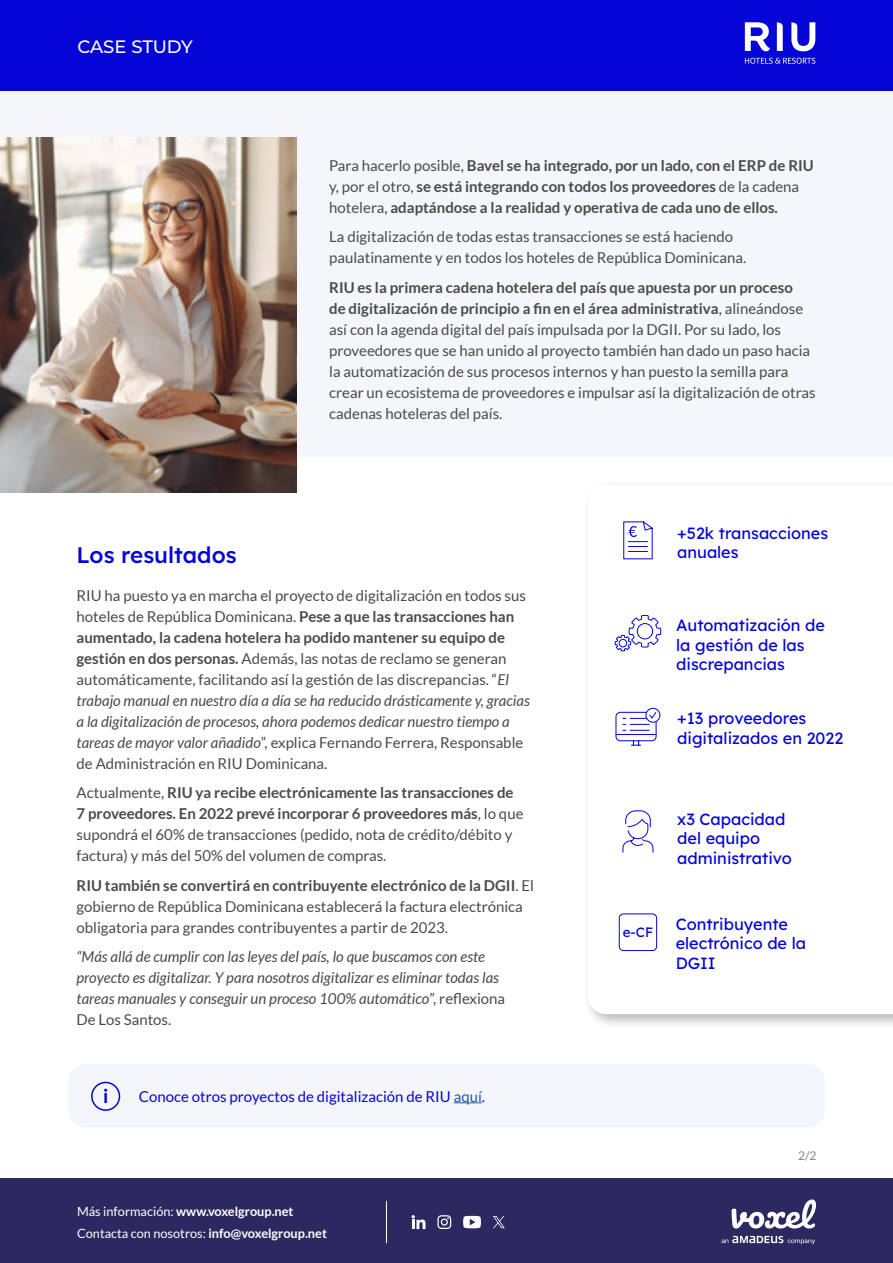
<style>
.page{position:relative;width:893px;height:1263px;background:#fff}
.page>*{position:absolute;margin:0;border:0;box-sizing:border-box;transform-origin:0 0}
.t1{font:22.5px "Lexend Deca";color:#0505d8}
.t2{font:700 19.5px "Lato";color:#0505d8}
.t3{font:500 18px "Montserrat";letter-spacing:-.01em;color:#fff}
.t4{font:16.35px/19.5px "Lexend Deca";color:#0505d8}
.t5{font:15px/21px "Lato";color:#4a4a49}
.t6{font:italic 15px/21px "Lato";color:#4a4a49}
.t7{font:700 15px/21px "Lato";color:#4a4a49}
.t8{font:15px "Lato";color:#0505d8}
.t9{font:13.5px "Lexend Deca";color:#0505d8}
.t10{font:700 12.75px/22.5px "Lato";color:#fff}
.t11{font:12px "Lato";color:#878787}
.s1{font-weight:400}
.s2{font-weight:700}
.s3{font-style:italic}
.s4{font-style:normal}
.s5{color:#275b9b}
</style>
<div class="page">
<div style="left:584px;top:480px;width:309px;height:548px;background:#000;opacity:.28"></div>
<svg style="left:588px;top:485px;width:305px;height:529px"></svg>
<div style="left:68px;top:1064px;width:757px;height:63px;background:#f4f6fc;border-radius:18px"></div>
<div style="left:0;top:84px;width:893px;height:372px;background:#f4f6fc"></div>
<div style="left:0;top:0;width:893px;height:90px;background:#0505d8"></div>
<svg style="left:745px;top:22px;width:70px;height:42px"></svg>
<svg style="left:454px;top:1102px;width:28px;height:1px"></svg>
<div style="left:91px;top:1082px;width:29px;height:29px;border:2px solid #0505d8;border-radius:50%"></div>
<div style="left:619px;top:913px;width:38px;height:38px;border:1px solid #0505d8;border-radius:4px"></div>
<svg style="left:622px;top:810px;width:32px;height:43px"></svg>
<img style="left:0;top:137px;width:297px;height:355px">
<div style="left:0;top:1179px;width:893px;height:84px;background:#2b2960"></div>
<hr style="left:386px;top:1201px;width:1px;height:42px;background:#fff">
<svg style="left:614px;top:615px;width:47px;height:38px"></svg>
<svg style="left:615px;top:707px;width:46px;height:39px"></svg>
<svg style="left:623px;top:521px;width:30px;height:39px"></svg>
<svg style="left:732px;top:1199px;width:84px;height:29px"></svg>
<svg style="left:721px;top:1236px;width:94px;height:8px"></svg>
<svg style="left:411px;top:1215px;width:14px;height:14px"></svg>
<svg style="left:437px;top:1215px;width:14px;height:14px"></svg>
<svg style="left:463px;top:1216px;width:18px;height:12px"></svg>
<svg style="left:493px;top:1216px;width:12px;height:12px"></svg>
<p class="t3" style="left:77px;top:34px;width:117px">CASE STUDY</p>
<p class="t7" style="left:329px;top:155px;width:486px"><span class="s1">Para hacerlo posible,</span> Bavel se ha integrado, por un lado, con el ERP de RIU <span class="s1">y, por el otro,</span> se está integrando con todos los proveedores <span class="s1">de la cadena hotelera,</span> adaptándose a la realidad y operativa de cada uno de ellos.</p>
<p class="t5" style="left:329px;top:226px;width:419px">La digitalización de todas estas transacciones se está haciendo paulatinamente y en todos los hoteles de República Dominicana.</p>
<p class="t5" style="left:329px;top:277px;width:488px"><span class="s2">RIU es la primera cadena hotelera del país que apuesta por un proceso<br>de digitalización de principio a fin en el área administrativa</span>, alineándose así con la agenda digital del país impulsada por la DGII. Por su lado, los proveedores que se han unido al proyecto también han dado un paso hacia la automatización de sus procesos internos y han puesto la semilla para crear un ecosistema de proveedores e impulsar así la digitalización de otras cadenas hoteleras del país.</p>
<h1 class="t1" style="left:77px;top:538px;width:162px">Los resultados</h1>
<p class="t5" style="left:77px;top:585px;width:455px">RIU ha puesto ya en marcha el proyecto de digitalización en todos sus hoteles de República Dominicana. <span class="s2">Pese a que las transacciones han aumentado, la cadena hotelera ha podido mantener su equipo de gestión en dos personas.</span> Además, las notas de reclamo se generan automáticamente, facilitando así la gestión de las discrepancias. “<span class="s3">El trabajo manual en nuestro día a día se ha reducido drásticamente y, gracias a la digitalización de procesos, ahora podemos dedicar nuestro tiempo a tareas de mayor valor añadido</span>”, explica Fernando Ferrera, Responsable de Administración en RIU Dominicana.</p>
<p class="t5" style="left:77px;top:782px;width:448px">Actualmente, <span class="s2">RIU ya recibe electrónicamente las transacciones de 7 proveedores. En 2022 prevé incorporar 6 proveedores más</span>, lo que supondrá el 60% de transacciones (pedido, nota de crédito/débito y factura) y más del 50% del volumen de compras.</p>
<p class="t5" style="left:77px;top:875px;width:459px"><span class="s2">RIU también se convertirá en contribuyente electrónico de la DGII</span>. El gobierno de República Dominicana establecerá la factura electrónica obligatoria para grandes contribuyentes a partir de 2023.</p>
<p class="t6" style="left:77px;top:947px;width:430px">“Más allá de cumplir con las leyes del país, lo que buscamos con este proyecto es digitalizar. Y para nosotros digitalizar es eliminar todas las tareas manuales y conseguir un proceso 100% automático<span class="s4">”, reflexiona De Los Santos.</span></p>
<h2 class="t2" style="left:103px;top:1085px;width:7px">i</h2>
<p class="t8" style="left:139px;top:1088px;width:348px">Conoce otros proyectos de digitalización de RIU <span class="s5">aquí</span>.</p>
<p class="t10" style="left:77px;top:1199px;width:251px"><span class="s1">Más información:</span> www.voxelgroup.net<br><span class="s1">Contacta con nosotros:</span> info@voxelgroup.net</p>
<p class="t4" style="left:677px;top:522px;width:153px">+52k transacciones anuales</p>
<p class="t4" style="left:676px;top:615px;width:150px">Automatización de la gestión de las discrepancias</p>
<p class="t4" style="left:677px;top:708px;width:168px">+13 proveedores digitalizados en 2022</p>
<p class="t9" style="left:623px;top:922px;width:32px">e-CF</p>
<p class="t4" style="left:677px;top:808px;width:116px">x3 Capacidad del equipo administrativo</p>
<p class="t4" style="left:676px;top:913px;width:132px">Contribuyente electrónico de la<br>DGII</p>
<p class="t11" style="left:798px;top:1149px;width:20px">2/2</p>
</div>
